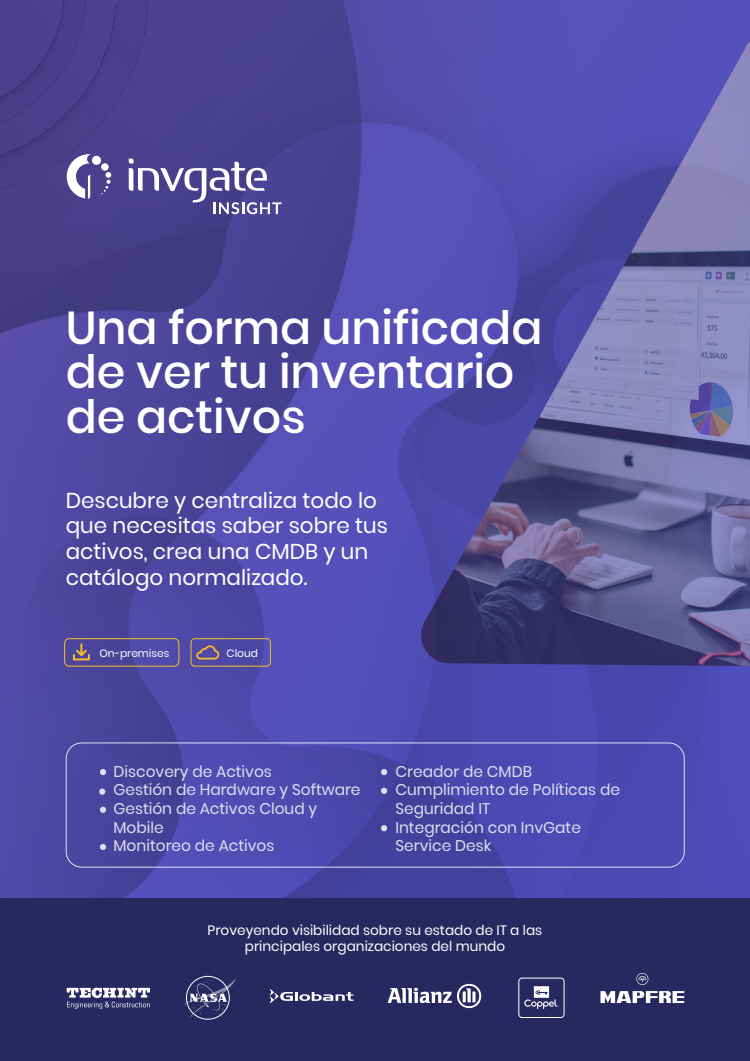
<style>
.page{position:relative;width:750px;height:1061px;background:#fff}
.page>*{position:absolute;margin:0;border:0;box-sizing:border-box;transform-origin:0 0}
.t1{font:500 46px/44px "Poppins";color:#fff}
.t2{font:21.5px/25.8px "Poppins";color:#fff}
.t3{font:15.5px/18.6px "Poppins";color:#dfdfef}
.t4{font:13.65px/16.4px "Poppins";color:#fff;text-align:center}
.t5{font:10.65px "Poppins";color:#fff}
</style>
<div class="page">
<img style="left:0;top:0;width:750px;height:899px">
<div style="left:0;top:899px;width:750px;height:162px;background:#282860"></div>
<div style="left:584px;top:30px;width:166px;height:180px;background:#5650b9"></div>
<img style="left:414px;top:42px;width:336px;height:624px">
<div style="left:66px;top:742px;width:619px;height:125px;border:1px solid #dce2f4;border-radius:16px"></div>
<svg style="left:100px;top:769px;width:6px;height:6px"></svg>
<div style="left:99px;top:788px;width:6px;height:7px;background:#dfdfef;border-radius:50%"></div>
<div style="left:100px;top:806px;width:6px;height:7px;background:#dfdfef;border-radius:50%"></div>
<svg style="left:100px;top:844px;width:6px;height:6px"></svg>
<svg style="left:381px;top:769px;width:6px;height:6px"></svg>
<svg style="left:381px;top:788px;width:6px;height:6px"></svg>
<svg style="left:381px;top:825px;width:6px;height:6px"></svg>
<div style="left:186px;top:976px;width:44px;height:43px;border:1px solid #fff;border-radius:50%"></div>
<svg style="left:184px;top:978px;width:52px;height:39px"></svg>
<svg style="left:388px;top:984px;width:93px;height:24px"></svg>
<div style="left:519px;top:978px;width:45px;height:39px;border:1px solid #fff;border-radius:3px"></div>
<svg style="left:524px;top:986px;width:35px;height:23px"></svg>
<svg style="left:600px;top:991px;width:84px;height:12px"></svg>
<svg style="left:636px;top:973px;width:12px;height:12px"></svg>
<svg style="left:270px;top:989px;width:83px;height:14px"></svg>
<svg style="left:67px;top:987px;width:83px;height:22px"></svg>
<svg style="left:73px;top:643px;width:17px;height:17px"></svg>
<div style="left:64px;top:638px;width:115px;height:28px;border:1px solid #f7bf23;border-radius:5px"></div>
<svg style="left:196px;top:645px;width:23px;height:14px"></svg>
<div style="left:191px;top:638px;width:80px;height:28px;border:1px solid #f7bf23;border-radius:4px"></div>
<svg style="left:0;top:0;width:281px;height:214px;background:#514790"></svg>
<h1 class="t1" style="left:66px;top:306px;width:478px">Una forma unificada de ver tu inventario de activos</h1>
<h2 class="t2" style="left:66px;top:487px;width:324px">Descubre y centraliza todo lo que necesitas saber sobre tus activos, crea una CMDB y un catálogo normalizado.</h2>
<p class="t5" style="left:100px;top:647px;width:71px">On-premises</p>
<p class="t5" style="left:227px;top:647px;width:33px">Cloud</p>
<p class="t3" style="left:113px;top:762px;width:249px">Discovery de Activos<br>Gestión de Hardware y Software<br>Gestión de Activos Cloud y<br>Mobile<br>Monitoreo de Activos</p>
<p class="t3" style="left:395px;top:762px;width:226px">Creador de CMDB<br>Cumplimiento de Políticas de<br>Seguridad IT<br>Integración con InvGate<br>Service Desk</p>
<p class="t4" style="left:208px;top:922px;width:336px">Proveyendo visibilidad sobre su estado de IT a las principales organizaciones del mundo</p>
</div>
